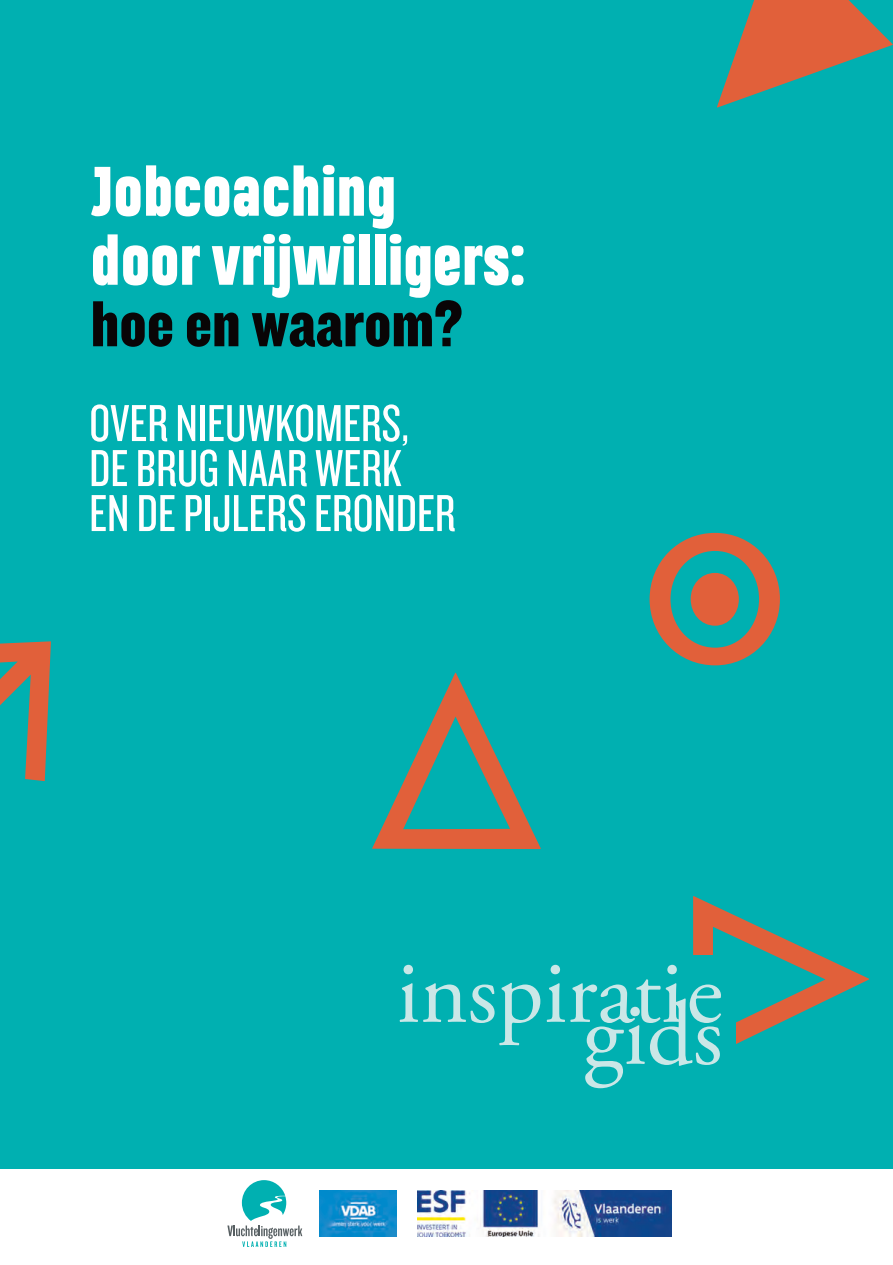
<style>
.page{position:relative;width:893px;height:1265px;background:#00b0b1}
.page>*{position:absolute;margin:0;border:0;box-sizing:border-box;transform-origin:0 0}
.t1{font:91.2px "Adobe Garamond Pro";color:#cae7e7}
.t2{font:67.5px "Knockout 70 Full Welterwt";color:#090506}
.t3{font:800 65.7px/69px "Heading Pro";color:#fff}
.t4{font:54px/45px "Knockout 28 Junior Feathrwt";color:#fff}
</style>
<div class="page">
<svg style="left:372px;top:673px;width:169px;height:176px"></svg>
<svg style="left:693px;top:896px;width:176px;height:148px"></svg>
<svg style="left:0;top:641px;width:51px;height:141px"></svg>
<svg style="left:649px;top:533px;width:131px;height:132px"></svg>
<div style="left:247px;top:955px;width:489px;height:135px;background:#00b0b1"></div>
<div style="left:0;top:1168px;width:893px;height:97px;background:#fff"></div>
<img style="left:417px;top:1190px;width:255px;height:46px">
<img style="left:319px;top:1190px;width:77px;height:46px">
<svg style="left:227px;top:1180px;width:75px;height:67px"></svg>
<svg style="left:717px;top:0;width:176px;height:108px"></svg>
<p class="t3" style="left:91px;top:164px;width:436px">Jobcoaching<br>door vrijwilligers:</p>
<p class="t2" style="left:91px;top:280px;width:373px">hoe en waarom?</p>
<p class="t4" style="left:89px;top:399px;width:368px">OVER NIEUWKOMERS,<br>DE BRUG NAAR WERK<br>EN DE PIJLERS ERONDER</p>
<h1 class="t1" style="left:396px;top:938px;width:328px">inspiratie</h1>
<h1 class="t1" style="left:582px;top:980px;width:141px">gids</h1>
</div>
